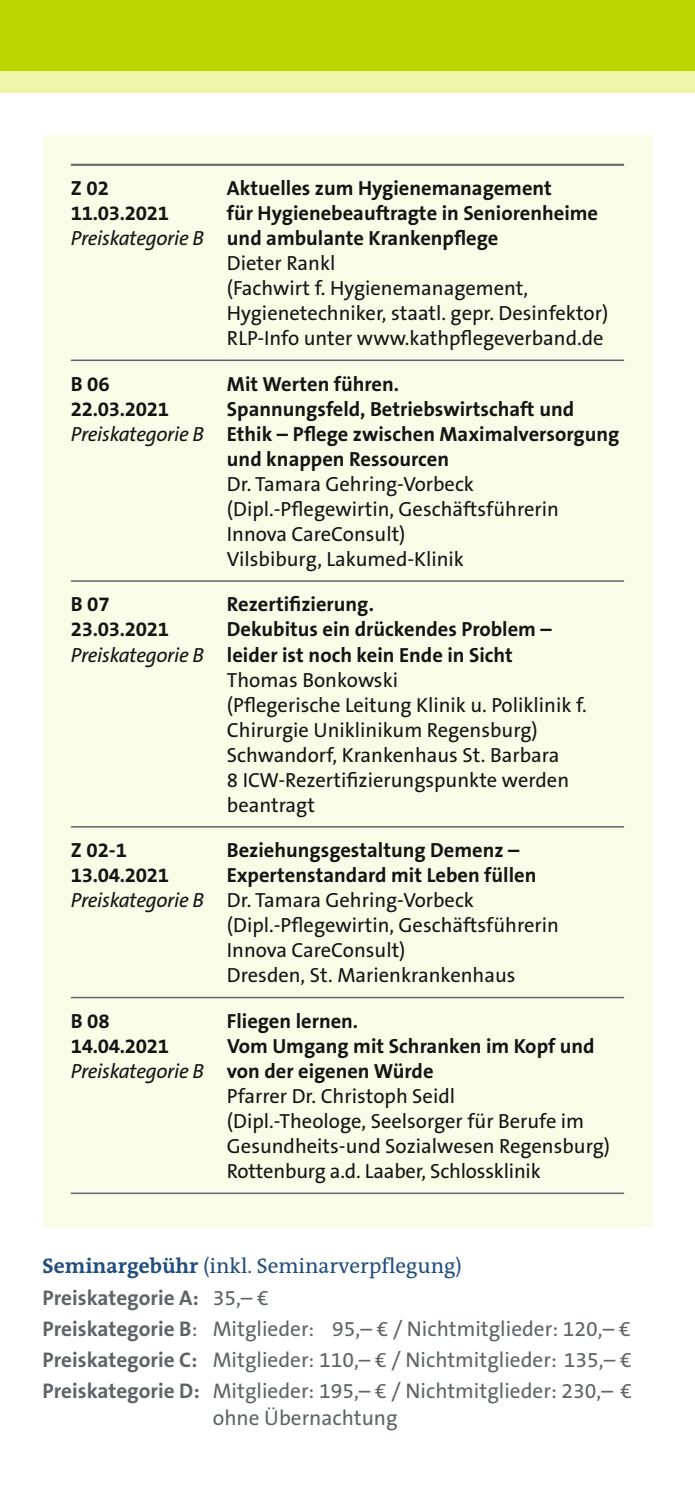
<style>
.page{position:relative;width:695px;height:1489px;background:#fff}
.page>*{position:absolute;margin:0;border:0;box-sizing:border-box;transform-origin:0 0}
.t1{font:21.25px/31px "The Sans B5 Plain";color:#5f6467;text-align:justify}
.t2{font:21.25px "The Antiqua B";color:#214e7e}
.t3{font:700 21.25px "The Sans B7";color:#5f6467}
.t4{font:20.5px/25px "The Sans B5 Plain";color:#131413}
.t5{font:700 20.5px/25px "The Sans B7";color:#131413}
.t6{font:italic 20.5px "The Sans B5 Plain";letter-spacing:-.015em;color:#131413}
.s1{font-weight:700}
.s2{font-family:"The Sans B5 Plain";font-weight:400}
.s3{font-family:"The Sans B7";font-weight:700}
</style>
<div class="page">
<div style="left:0;top:0;width:694px;height:92px;background:#ecf6a8"></div>
<div style="left:0;top:0;width:694px;height:71px;background:#bcd700"></div>
<div style="left:43px;top:135px;width:609px;height:1091px;background:#f9fce6"></div>
<hr style="left:71px;top:359px;width:156px;height:2px;background:#5f6467">
<hr style="left:227px;top:359px;width:397px;height:2px;background:#5f6467">
<hr style="left:71px;top:580px;width:156px;height:1px;background:#5f6467">
<hr style="left:227px;top:580px;width:397px;height:1px;background:#5f6467">
<hr style="left:71px;top:1192px;width:156px;height:1px;background:#5f6467">
<hr style="left:227px;top:1192px;width:397px;height:1px;background:#5f6467">
<hr style="left:71px;top:826px;width:156px;height:1px;background:#5f6467">
<hr style="left:227px;top:826px;width:397px;height:1px;background:#5f6467">
<hr style="left:71px;top:996px;width:156px;height:2px;background:#5f6467">
<hr style="left:227px;top:996px;width:397px;height:2px;background:#5f6467">
<hr style="left:71px;top:164px;width:553px;height:2px;background:#5f6467">
<p class="t5" style="left:71px;top:176px;width:100px">Z 02<br>11.03.2021</p>
<p class="t6" style="left:71px;top:227px;width:135px">Preiskategorie B</p>
<p class="t5" style="left:227px;top:176px;width:372px">Aktuelles zum Hygienemanagement<br>für Hygienebeauftragte in Seniorenheime und ambulante Krankenpflege</p>
<p class="t4" style="left:227px;top:251px;width:383px">Dieter Rankl<br>(Fachwirt f. Hygienemanagement, Hygienetechniker, staatl. gepr. Desinfektor)<br>RLP-Info unter www.kathpflegeverband.de</p>
<p class="t5" style="left:71px;top:372px;width:100px">B 06<br>22.03.2021</p>
<p class="t6" style="left:71px;top:423px;width:135px">Preiskategorie B</p>
<p class="t5" style="left:227px;top:372px;width:394px">Mit Werten führen.<br>Spannungsfeld, Betriebswirtschaft und<br>Ethik – Pflege zwischen Maximalversorgung und knappen Ressourcen</p>
<p class="t4" style="left:227px;top:472px;width:333px">Dr. Tamara Gehring-Vorbeck (Dipl.-Pflegewirtin, Geschäftsführerin<br>Innova CareConsult)<br>Vilsbiburg, Lakumed-Klinik</p>
<p class="t5" style="left:71px;top:592px;width:100px">B 07<br>23.03.2021</p>
<p class="t6" style="left:71px;top:643px;width:135px">Preiskategorie B</p>
<p class="t5" style="left:227px;top:592px;width:326px">Rezertifizierung.<br>Dekubitus ein drückendes Problem – leider ist noch kein Ende in Sicht</p>
<p class="t4" style="left:227px;top:667px;width:361px">Thomas Bonkowski<br>(Pflegerische Leitung Klinik u. Poliklinik f.<br>Chirurgie Uniklinikum Regensburg)<br>Schwandorf, Krankenhaus St. Barbara<br>8 ICW-Rezertifizierungspunkte werden beantragt</p>
<p class="t5" style="left:71px;top:838px;width:100px">Z 02-1<br>13.04.2021</p>
<p class="t6" style="left:71px;top:889px;width:135px">Preiskategorie B</p>
<p class="t5" style="left:227px;top:838px;width:311px">Beziehungsgestaltung Demenz –<br>Expertenstandard mit Leben füllen</p>
<p class="t4" style="left:227px;top:888px;width:333px">Dr. Tamara Gehring-Vorbeck (Dipl.-Pflegewirtin, Geschäftsführerin<br>Innova CareConsult)<br>Dresden, St. Marienkrankenhaus</p>
<p class="t5" style="left:71px;top:1009px;width:100px">B 08<br>14.04.2021</p>
<p class="t6" style="left:71px;top:1059px;width:135px">Preiskategorie B</p>
<p class="t5" style="left:227px;top:1009px;width:369px">Fliegen lernen.<br>Vom Umgang mit Schranken im Kopf und von der eigenen Würde</p>
<p class="t4" style="left:227px;top:1084px;width:384px">Pfarrer Dr. Christoph Seidl<br>(Dipl.-Theologe, Seelsorger für Berufe im Gesundheits-und Sozialwesen Regensburg)<br>Rottenburg a.d. Laaber, Schlossklinik</p>
<p class="t2" style="left:43px;top:1250px;width:421px"><span class="s1">Seminargebühr</span> (inkl. Seminarverpflegung)</p>
<p class="t3" style="left:43px;top:1286px;width:228px">Preiskategorie A: <span class="s2">35,– €</span></p>
<p class="t1" style="left:43px;top:1313px;width:591px"><span class="s3">Preiskategorie B</span>: Mitglieder: 95,– € / Nichtmitglieder: 120,– € <span class="s3">Preiskategorie C:</span> Mitglieder: 110,– € / Nichtmitglieder: 135,– € <span class="s3">Preiskategorie D:</span> Mitglieder: 195,– € / Nichtmitglieder: 230,– €</p>
<p class="t1" style="left:213px;top:1402px;width:186px">ohne Übernachtung</p>
</div>
